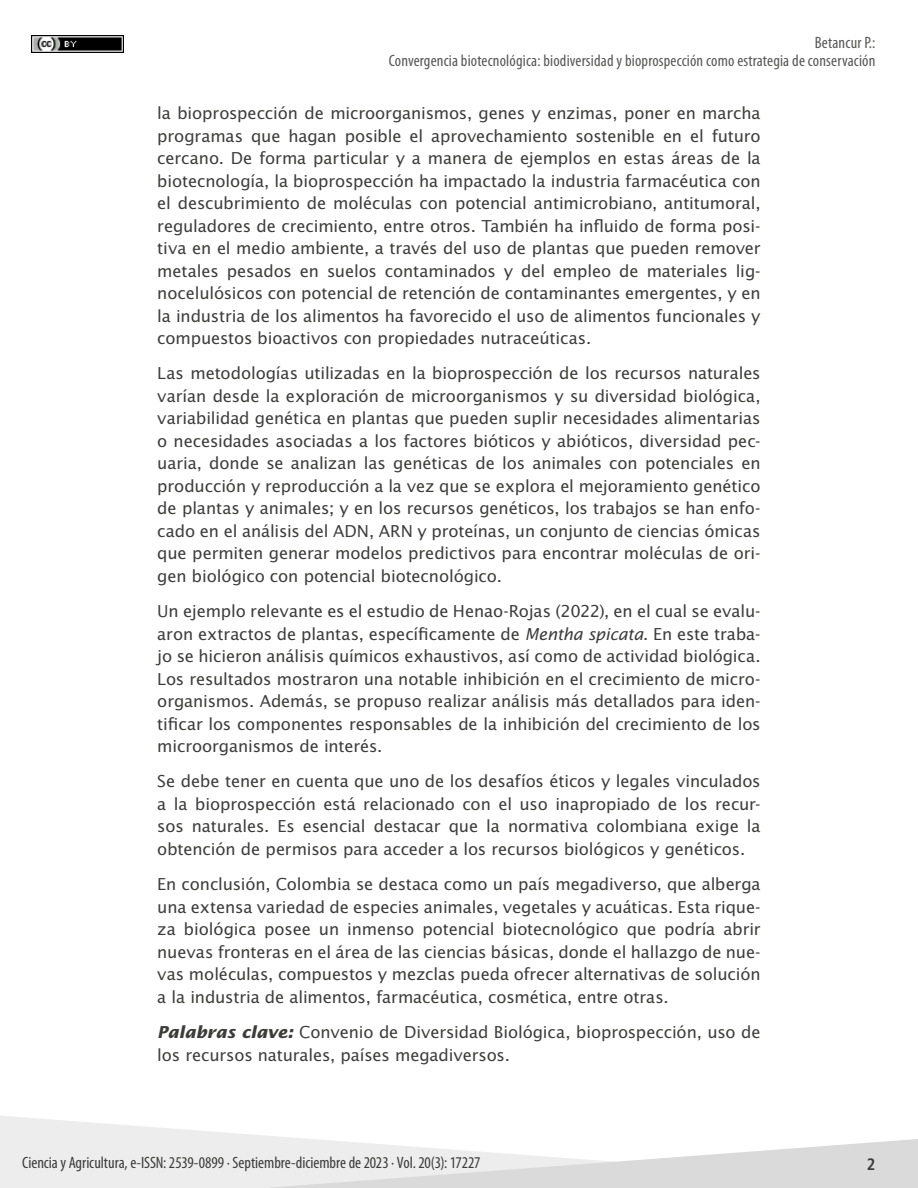
<style>
.page{position:relative;width:918px;height:1188px;background:#fff}
.page>*{position:absolute;margin:0;border:0;box-sizing:border-box;transform-origin:0 0}
.t1{font:16.5px/22.5px "Lucida Sans Std";letter-spacing:-.01em;color:#3c3c3b;text-align:justify}
.t2{font:condensed 16.5px/18px "Myriad Pro";letter-spacing:.01em;color:#575756;text-align:right}
.t3{font:condensed 16.5px "Myriad Pro";letter-spacing:-.005em;color:#3c3c3b}
.t4{font:700 condensed 16.5px "Frutiger LT Std";color:#3c3c3b}
.s1{font-style:italic}
.s2{font-weight:700;font-style:italic}
</style>
<div class="page">
<img style="left:31px;top:36px;width:92px;height:17px">
<svg style="left:0;top:1116px;width:305px;height:72px;fill:#ededed"></svg>
<svg style="left:269px;top:1139px;width:649px;height:49px"></svg>
<p class="t2" style="left:389px;top:33px;width:488px">Betancur P.:<br>Convergencia biotecnológica: biodiversidad y bioprospección como estrategia de conservación</p>
<p class="t1" style="left:157px;top:102px;width:605px">la bioprospección de microorganismos, genes y enzimas, poner en marcha programas que hagan posible el aprovechamiento sostenible en el futuro cercano. De forma particular y a manera de ejemplos en estas áreas de la biotecnología, la bioprospección ha impactado la industria farmacéutica con el descubrimiento de moléculas con potencial antimicrobiano, antitumoral, reguladores de crecimiento, entre otros. También ha influido de forma posi&shy;tiva en el medio ambiente, a través del uso de plantas que pueden remover metales pesados en suelos contaminados y del empleo de materiales lig&shy;nocelulósicos con potencial de retención de contaminantes emergentes, y en la industria de los alimentos ha favorecido el uso de alimentos funcionales y compuestos bioactivos con propiedades nutraceúticas.</p>
<p class="t1" style="left:157px;top:362px;width:605px">Las metodologías utilizadas en la bioprospección de los recursos naturales varían desde la exploración de microorganismos y su diversidad biológica, variabilidad genética en plantas que pueden suplir necesidades alimentarias o necesidades asociadas a los factores bióticos y abióticos, diversidad pec&shy;uaria, donde se analizan las genéticas de los animales con potenciales en producción y reproducción a la vez que se explora el mejoramiento genético de plantas y animales; y en los recursos genéticos, los trabajos se han enfo&shy;cado en el análisis del ADN, ARN y proteínas, un conjunto de ciencias ómicas que permiten generar modelos predictivos para encontrar moléculas de ori&shy;gen biológico con potencial biotecnológico.</p>
<p class="t1" style="left:157px;top:600px;width:605px">Un ejemplo relevante es el estudio de Henao-Rojas (2022), en el cual se evalu&shy;aron extractos de plantas, específicamente de <span class="s1">Mentha spicata</span>. En este traba&shy;jo se hicieron análisis químicos exhaustivos, así como de actividad biológica.<br>Los resultados mostraron una notable inhibición en el crecimiento de micro&shy;organismos. Además, se propuso realizar análisis más detallados para iden&shy;tificar los componentes responsables de la inhibición del crecimiento de los microorganismos de interés.</p>
<p class="t1" style="left:157px;top:771px;width:605px">Se debe tener en cuenta que uno de los desafíos éticos y legales vinculados a la bioprospección está relacionado con el uso inapropiado de los recur&shy;sos naturales. Es esencial destacar que la normativa colombiana exige la obtención de permisos para acceder a los recursos biológicos y genéticos.</p>
<p class="t1" style="left:157px;top:873px;width:605px">En conclusión, Colombia se destaca como un país megadiverso, que alberga una extensa variedad de especies animales, vegetales y acuáticas. Esta rique&shy;za biológica posee un inmenso potencial biotecnológico que podría abrir nuevas fronteras en el área de las ciencias básicas, donde el hallazgo de nue&shy;vas moléculas, compuestos y mezclas pueda ofrecer alternativas de solución a la industria de alimentos, farmacéutica, cosmética, entre otras.</p>
<p class="t1" style="left:157px;top:1021px;width:605px"><span class="s2">Palabras clave:</span> Convenio de Diversidad Biológica, bioprospección, uso de los recursos naturales, países megadiversos.</p>
<p class="t3" style="left:22px;top:1153px;width:460px">Ciencia y Agricultura, e-ISSN: 2539-0899 ∙ Septiembre-diciembre de 2023 ∙ Vol. 20(3): 17227</p>
<p class="t4" style="left:867px;top:1154px;width:10px">2</p>
</div>
